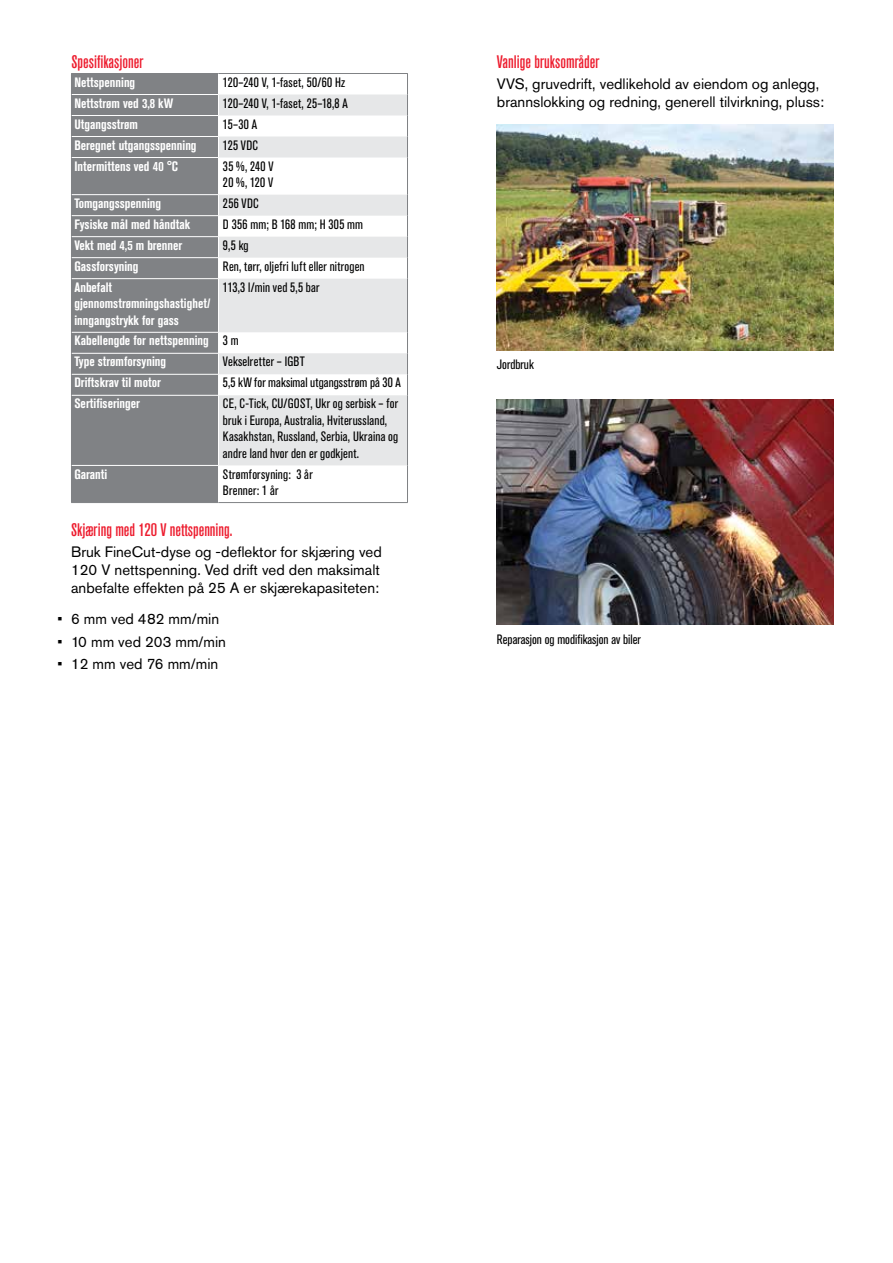
<style>
.page{position:relative;width:893px;height:1263px;background:#fff}
.page>*{position:absolute;margin:0;border:0;box-sizing:border-box;transform-origin:0 0}
.t1{font:500 condensed 18px "Akzidenz Grotesk Pro";color:#ed1c2e}
.t2{font:15px/18px "Akzidenz Grotesk Pro";color:#000}
.t3{font:condensed 13.5px/16.5px "Akzidenz Grotesk Pro";letter-spacing:.015em;color:#000}
.t4{font:700 condensed 13.5px/16.5px "Akzidenz Grotesk Pro";color:#fff}
.s1{font-weight:400;color:#000}
</style>
<div class="page">
<img style="left:497px;top:124px;width:337px;height:226px">
<img style="left:497px;top:399px;width:337px;height:226px">
<div style="left:72px;top:74px;width:146px;height:428px;background:#808285"></div>
<svg style="left:219px;top:94px;width:188px;height:371px;fill:#e6e7e8"></svg>
<hr style="left:218px;top:73px;width:190px;height:1px;background:#808285">
<hr style="left:407px;top:465px;width:1px;height:37px;background:#808285">
<hr style="left:218px;top:502px;width:190px;height:1px;background:#808285">
<hr style="left:71px;top:73px;width:147px;height:1px;background:#808285">
<svg style="left:71px;top:74px;width:1px;height:84px"></svg>
<hr style="left:71px;top:158px;width:1px;height:37px;background:#808285">
<svg style="left:71px;top:195px;width:1px;height:84px"></svg>
<hr style="left:71px;top:279px;width:1px;height:53px;background:#808285">
<svg style="left:71px;top:332px;width:1px;height:63px"></svg>
<hr style="left:71px;top:395px;width:1px;height:70px;background:#808285">
<hr style="left:71px;top:465px;width:1px;height:37px;background:#808285">
<hr style="left:71px;top:502px;width:147px;height:1px;background:#808285">
<svg style="left:407px;top:74px;width:1px;height:84px"></svg>
<hr style="left:407px;top:158px;width:1px;height:37px;background:#808285">
<svg style="left:407px;top:195px;width:1px;height:84px"></svg>
<hr style="left:407px;top:279px;width:1px;height:53px;background:#808285">
<svg style="left:407px;top:332px;width:1px;height:63px"></svg>
<hr style="left:407px;top:395px;width:1px;height:70px;background:#808285">
<hr style="left:72px;top:94px;width:146px;height:1px;background:#fff">
<hr style="left:72px;top:115px;width:146px;height:1px;background:#fff">
<hr style="left:72px;top:136px;width:146px;height:1px;background:#fff">
<hr style="left:72px;top:157px;width:146px;height:1px;background:#fff">
<hr style="left:72px;top:194px;width:146px;height:1px;background:#fff">
<hr style="left:72px;top:215px;width:146px;height:1px;background:#fff">
<hr style="left:72px;top:236px;width:146px;height:1px;background:#fff">
<hr style="left:72px;top:257px;width:146px;height:1px;background:#fff">
<hr style="left:72px;top:278px;width:146px;height:1px;background:#fff">
<hr style="left:72px;top:332px;width:146px;height:1px;background:#fff">
<hr style="left:72px;top:353px;width:146px;height:1px;background:#fff">
<hr style="left:72px;top:374px;width:146px;height:1px;background:#fff">
<hr style="left:72px;top:395px;width:146px;height:1px;background:#fff">
<hr style="left:72px;top:465px;width:146px;height:1px;background:#fff">
<h1 class="t1" style="left:71px;top:50px;width:74px">Spesifikasjoner</h1>
<p class="t4" style="left:74px;top:73px;width:62px">Nettspenning</p>
<p class="t3" style="left:223px;top:73px;width:124px">120–240 V, 1-faset, 50/60 Hz</p>
<p class="t4" style="left:74px;top:94px;width:100px">Nettstrøm ved 3,8 kW</p>
<p class="t3" style="left:223px;top:94px;width:126px">120–240 V, 1-faset, 25–18,8 A</p>
<p class="t4" style="left:74px;top:115px;width:65px">Utgangsstrøm</p>
<p class="t3" style="left:223px;top:115px;width:36px">15–30 A</p>
<p class="t4" style="left:74px;top:136px;width:124px">Beregnet utgangsspenning</p>
<p class="t3" style="left:223px;top:136px;width:37px">125 VDC</p>
<p class="t4" style="left:74px;top:157px;width:105px">Intermittens ved 40 °C</p>
<p class="t3" style="left:223px;top:157px;width:52px">35 %, 240 V<br>20 %, 120 V</p>
<p class="t4" style="left:74px;top:195px;width:88px">Tomgangsspenning</p>
<p class="t3" style="left:223px;top:194px;width:37px">256 VDC</p>
<p class="t4" style="left:74px;top:216px;width:117px">Fysiske mål med håndtak</p>
<p class="t3" style="left:223px;top:215px;width:142px">D 356 mm; B 168 mm; H 305 mm</p>
<p class="t4" style="left:74px;top:237px;width:110px">Vekt med 4,5 m brenner</p>
<p class="t3" style="left:223px;top:236px;width:27px">9,5 kg</p>
<p class="t4" style="left:74px;top:258px;width:66px">Gassforsyning</p>
<p class="t3" style="left:223px;top:257px;width:143px">Ren, tørr, oljefri luft eller nitrogen</p>
<p class="t4" style="left:74px;top:279px;width:137px">Anbefalt gjennomstrømningshastighet/ inngangstrykk for gass</p>
<p class="t3" style="left:223px;top:278px;width:98px">113,3 l/min ved 5,5 bar</p>
<p class="t4" style="left:74px;top:330px;width:166px;line-height:21px">Kabellengde for nettspenning <span class="s1">3 m<br></span>Type strømforsyning</p>
<p class="t3" style="left:223px;top:353px;width:83px">Vekselretter – IGBT</p>
<p class="t4" style="left:74px;top:374px;width:88px">Driftskrav til motor</p>
<p class="t3" style="left:223px;top:374px;width:179px">5,5 kW for maksimal utgangsstrøm på 30 A</p>
<p class="t4" style="left:74px;top:395px;width:67px">Sertifiseringer</p>
<p class="t3" style="left:223px;top:395px;width:177px">CE, C-Tick, CU/GOST, Ukr og serbisk – for bruk i Europa, Australia, Hviterussland, Kasakhstan, Russland, Serbia, Ukraina og andre land hvor den er godkjent.</p>
<p class="t4" style="left:74px;top:465px;width:34px">Garanti</p>
<p class="t3" style="left:223px;top:465px;width:91px">Strømforsyning: 3 år<br>Brenner: 1 år</p>
<h1 class="t1" style="left:71px;top:518px;width:163px">Skjæring med 120 V nettspenning.</h1>
<p class="t2" style="left:71px;top:543px;width:312px">Bruk FineCut-dyse og -deflektor for skjæring ved<br>120 V nettspenning. Ved drift ved den maksimalt anbefalte effekten på 25 A er skjærekapasiteten:</p>
<p class="t2" style="left:58px;top:610px;width:163px">• 6 mm ved 482 mm/min</p>
<p class="t2" style="left:58px;top:633px;width:170px">• 10 mm ved 203 mm/min</p>
<p class="t2" style="left:58px;top:655px;width:162px">• 12 mm ved 76 mm/min</p>
<h1 class="t1" style="left:497px;top:50px;width:104px">Vanlige bruksområder</h1>
<p class="t2" style="left:497px;top:74px;width:329px">VVS, gruvedrift, vedlikehold av eiendom og anlegg, brannslokking og redning, generell tilvirkning, pluss:</p>
<p class="t3" style="left:497px;top:356px;width:38px">Jordbruk</p>
<p class="t3" style="left:497px;top:630px;width:145px">Reparasjon og modifikasjon av biler</p>
</div>
